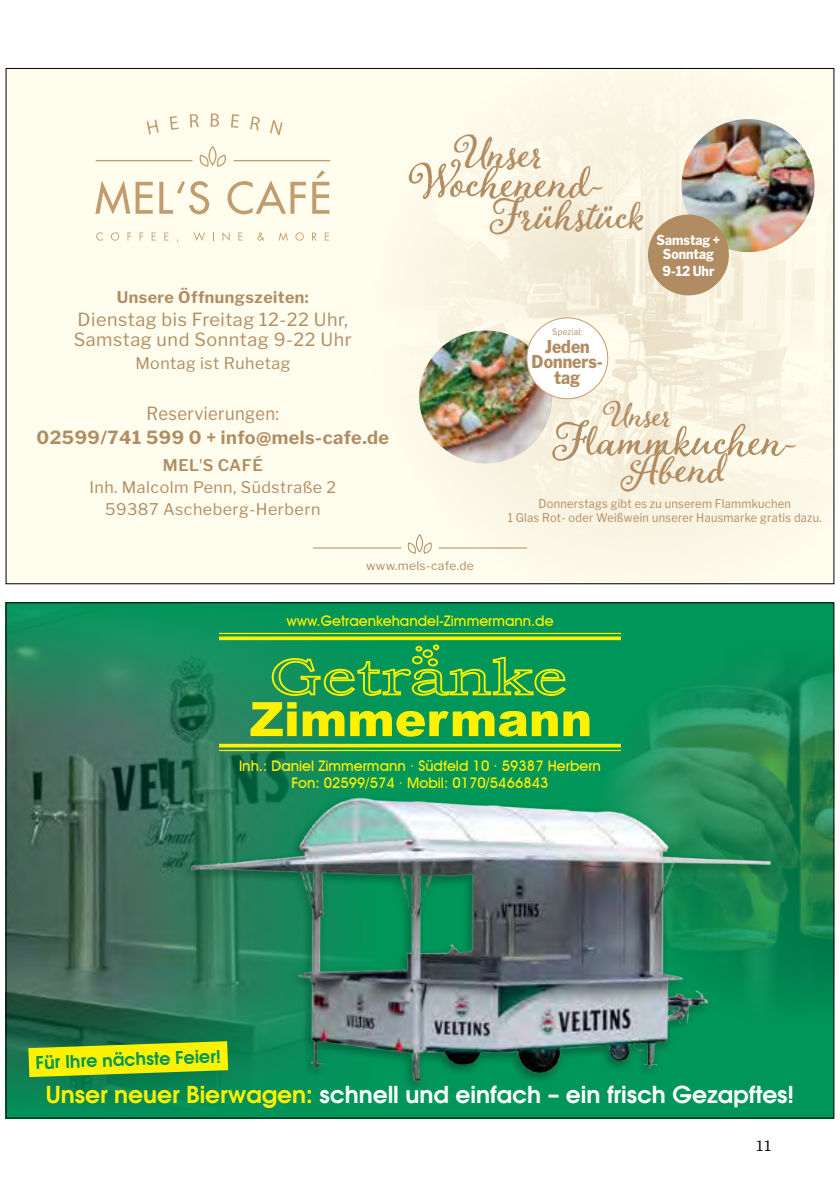
<style>
.page{position:relative;width:840px;height:1191px;background:#fff}
.page>*{position:absolute;margin:0;border:0;box-sizing:border-box;transform-origin:0 0}
.t1{font:56.2px "Adorn Bouquet";color:#b18c62;scale:.92 1}
.t2{font:52.8px "Adorn Bouquet";color:#b18c62;scale:.92 1}
.t3{font:40.6px "Adorn Bouquet";color:#b18c62;scale:.92 1}
.t4{font:600 23.4px "Avant Garde";color:#fff}
.t5{font:18px/20px "Libre Franklin";letter-spacing:.03em;color:#b18c62}
.t6{font:700 18px "Libre Franklin";letter-spacing:.03em;color:#b18c62}
.t7{font:18px "Libre Franklin";letter-spacing:.03em;color:#b18c62;scale:.92 1}
.t8{font:600 17.6px "Avant Garde";color:#009659}
.t9{font:800 17.6px/15.6px "Libre Franklin";color:#b18c62;text-align:center;scale:.9 1}
.t10{font:16px/22px "Libre Franklin";letter-spacing:.03em;color:#b18c62;text-align:center}
.t11{font:700 16px "Libre Franklin";letter-spacing:.03em;color:#b18c62}
.t12{font:600 16px "Libre Franklin";letter-spacing:.03em;color:#b18c62}
.t13{font:16px "Source Serif Pro";color:#000}
.t14{font:500 14.6px/17.6px "Avant Garde IT Cby BT";color:#fff200;text-align:center}
.t15{font:800 13.6px/13.6px "Libre Franklin";color:#fff;text-align:center;scale:.9 1}
.t16{font:12px/14px "Libre Franklin";letter-spacing:.025em;color:#b18c62;text-align:center;scale:.92 1}
.t17{font:12px "Libre Franklin";letter-spacing:.025em;color:#b18c62}
.t18{font:8.8px "Libre Franklin";letter-spacing:.025em;color:#b18c62;scale:.92 1}
.s1{font-size:52.8px}
.s2{color:#fff200}
</style>
<div class="page">
<div style="left:6px;top:68px;width:827px;height:516px;background:#fffdee"></div>
<img style="left:303px;top:113px;width:528px;height:436px">
<svg style="left:146px;top:120px;width:13px;height:14px"></svg>
<svg style="left:169px;top:116px;width:9px;height:14px"></svg>
<svg style="left:190px;top:114px;width:9px;height:13px"></svg>
<svg style="left:210px;top:113px;width:9px;height:14px"></svg>
<svg style="left:231px;top:114px;width:8px;height:14px"></svg>
<svg style="left:250px;top:116px;width:10px;height:15px"></svg>
<svg style="left:270px;top:120px;width:12px;height:15px"></svg>
<svg style="left:96px;top:232px;width:7px;height:9px"></svg>
<svg style="left:111px;top:232px;width:8px;height:9px"></svg>
<svg style="left:127px;top:232px;width:4px;height:8px"></svg>
<svg style="left:139px;top:232px;width:4px;height:8px"></svg>
<svg style="left:151px;top:232px;width:5px;height:8px"></svg>
<svg style="left:164px;top:232px;width:4px;height:8px"></svg>
<svg style="left:193px;top:232px;width:12px;height:9px"></svg>
<svg style="left:222px;top:232px;width:7px;height:9px"></svg>
<svg style="left:238px;top:232px;width:4px;height:8px"></svg>
<svg style="left:257px;top:232px;width:7px;height:9px"></svg>
<svg style="left:278px;top:232px;width:10px;height:9px"></svg>
<svg style="left:295px;top:232px;width:8px;height:9px"></svg>
<svg style="left:312px;top:232px;width:4px;height:8px"></svg>
<svg style="left:324px;top:232px;width:5px;height:8px"></svg>
<svg style="left:95px;top:145px;width:236px;height:69px"></svg>
<svg style="left:312px;top:533px;width:215px;height:21px"></svg>
<img style="left:681px;top:119px;width:133px;height:133px;border-radius:66px">
<div style="left:647px;top:214px;width:81px;height:81px;background:#b18c62;border-radius:50%"></div>
<img style="left:419px;top:330px;width:133px;height:133px;border-radius:66px">
<div style="left:526px;top:318px;width:81px;height:81px;background:#fff;border-radius:50%"></div>
<div style="left:526px;top:317px;width:81px;height:82px;border:1px solid #c29c6c;border-radius:50%"></div>
<div style="left:6px;top:602px;width:827px;height:516px;background:#009659"></div>
<img style="left:594px;top:728px;width:237px;height:272px">
<img style="left:8px;top:728px;width:370px;height:261px">
<svg style="left:8px;top:609px;width:823px;height:119px"></svg>
<svg style="left:8px;top:989px;width:171px;height:118px"></svg>
<img style="left:179px;top:784px;width:601px;height:318px">
<svg style="left:250px;top:643px;width:339px;height:93px"></svg>
<hr style="left:219px;top:633px;width:401px;height:1px;background:#fff200">
<svg style="left:219px;top:636px;width:401px;height:4px;background:#dfe60b"></svg>
<hr style="left:219px;top:750px;width:401px;height:1px;background:#fff200">
<hr style="left:219px;top:744px;width:401px;height:3px;background:#fff200">
<svg style="left:28px;top:1041px;width:200px;height:36px;background:#cfd80e"></svg>
<p class="t11" style="left:117px;top:288px;width:194px">Unsere Öffnungszeiten:</p>
<p class="t5" style="left:74px;top:309px;width:279px">Dienstag bis Freitag 12-22 Uhr,<br>Samstag und Sonntag 9-22 Uhr</p>
<p class="t10" style="left:135px;top:352px;width:156px">Montag ist Ruhetag</p>
<p class="t7" style="left:146px;top:403px;width:145px">Reservierungen:</p>
<p class="t6" style="left:37px;top:426px;width:354px">02599/741 599 0 + info@mels-cafe.de</p>
<p class="t12" style="left:163px;top:456px;width:101px">MELʼS CAFÉ</p>
<p class="t10" style="left:89px;top:476px;width:248px">Inh. Malcolm Penn, Südstraße 2<br>59387 Ascheberg-Herbern</p>
<h2 class="t2" style="left:454px;top:117px;width:96px">Unser</h2>
<h1 class="t1" style="left:408px;top:144px;width:213px">Wochenend<span class="s1">-</span></h1>
<h2 class="t2" style="left:489px;top:179px;width:169px">Frühstück</h2>
<p class="t15" style="left:656px;top:233px;width:72px">Samstag +<br>Sonntag</p>
<p class="t15" style="left:662px;top:264px;width:59px">9-12 Uhr</p>
<p class="t18" style="left:552px;top:326px;width:34px">Spezial:</p>
<p class="t9" style="left:531px;top:339px;width:81px">Jeden<br>Donners&shy;tag</p>
<h3 class="t3" style="left:602px;top:388px;width:74px">Unser</h3>
<h1 class="t1" style="left:552px;top:402px;width:266px">Flammkuchen<span class="s1">-</span></h1>
<h2 class="t2" style="left:621px;top:432px;width:118px">Abend</h2>
<p class="t16" style="left:507px;top:496px;width:343px">Donnerstags gibt es zu unserem Flammkuchen<br>1 Glas Rot- oder Weißwein unserer Hausmarke gratis dazu.</p>
<p class="t17" style="left:366px;top:558px;width:109px">www.mels-cafe.de</p>
<p class="t14" style="left:286px;top:612px;width:268px">www.Getraenkehandel-Zimmermann.de</p>
<p class="t14" style="left:239px;top:756px;width:363px">Inh.: Daniel Zimmermann · Südfeld 10 · 59387 Herbern<br>Fon: 02599/574 · Mobil: 0170/5466843</p>
<p class="t8" style="left:35px;top:1050px;width:187px;rotate:-2deg">Für Ihre nächste Feier!</p>
<h3 class="t4" style="left:46px;top:1078px;width:749px"><span class="s2">Unser neuer Bierwagen:</span> schnell und einfach – ein frisch Gezapftes!</h3>
<p class="t13" style="left:755px;top:1134px;width:17px">11</p>
</div>
